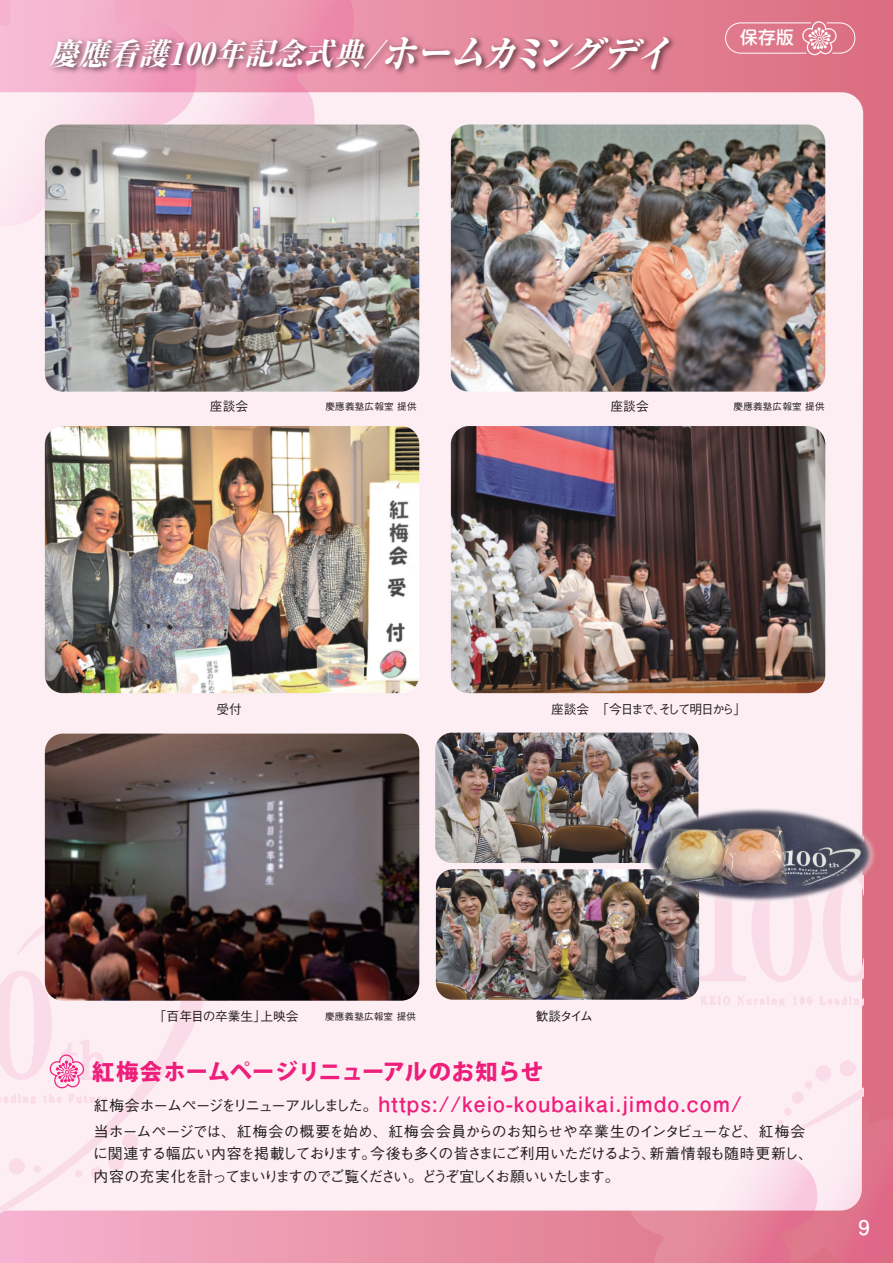
<style>
.page{position:relative;width:893px;height:1263px;background:#fff}
.page>*{position:absolute;margin:0;border:0;box-sizing:border-box;transform-origin:0 0}
.t1{font:italic 800 30.75px "Ryumin Pro";color:#fff;scale:.95 1}
.t2{font:800 22.35px "Koz Go Pr 6 N";letter-spacing:.01em;color:#ee1e7b}
.t3{font:700 21.3px "Futo Go B101 Pro";letter-spacing:.05em;color:#ee1e7b}
.t4{font:700 20.25px "Futo Go B101 Pro";color:#fff}
.t5{font:500 17.7px "Shin M Go Pro";color:#fff}
.t6{font:500 14.85px/22.4px "Gothic BBB Pro";letter-spacing:-.065em;color:#231f20}
.t7{font:500 12.75px "Gothic BBB Pro";letter-spacing:-.16em;color:#231f20}
.t8{font:500 12.75px "Gothic BBB Pro";letter-spacing:-.05em;color:#231f20}
.t9{font:500 12.75px "Gothic BBB Pro";color:#231f20}
.t10{font:500 9.6px "Gothic BBB Pro";letter-spacing:.02em;color:#231f20}
.s1{font-size:38.25px}
.s2{font-family:"Gothic BBB Pro";font-weight:500;font-size:14.85px;color:#231f20}
</style>
<div class="page">
<div style="left:0;top:0;width:893px;height:1263px;background:linear-gradient(to right,#f6b3ce,#db6d7d)"></div>
<div style="left:0;top:92px;width:863px;height:1118px;background:#fdeef4"></div>
<svg style="left:725px;top:21px;width:131px;height:34px;background:#e28696"></svg>
<svg style="left:196px;top:0;width:158px;height:124px;background:#f4b9cd"></svg>
<svg style="left:0;top:0;width:196px;height:235px;background:#f8cdde"></svg>
<svg style="left:628px;top:1080px;width:265px;height:183px;background:#eeb1c1"></svg>
<img style="left:40px;top:29px;width:645px;height:59px">
<img style="left:0;top:900px;width:215px;height:349px">
<img style="left:45px;top:124px;width:374px;height:268px">
<img style="left:451px;top:124px;width:374px;height:268px">
<img style="left:45px;top:426px;width:374px;height:267px">
<img style="left:451px;top:426px;width:374px;height:267px">
<img style="left:45px;top:734px;width:374px;height:267px">
<img style="left:696px;top:908px;width:167px;height:244px">
<img style="left:436px;top:869px;width:263px;height:131px">
<img style="left:435px;top:732px;width:263px;height:131px">
<img style="left:640px;top:800px;width:245px;height:108px">
<svg style="left:50px;top:1054px;width:34px;height:34px"></svg>
<h1 class="t1" style="left:49px;top:29px;width:671px">慶應看護100年記念式典<span class="s1">/ホームカミングデイ</span></h1>
<p class="t5" style="left:740px;top:23px;width:55px">保存版</p>
<p class="t8" style="left:210px;top:395px;width:40px">座談会</p>
<p class="t8" style="left:610px;top:395px;width:40px">座談会</p>
<p class="t10" style="left:326px;top:399px;width:93px">慶應義塾広報室 提供</p>
<p class="t10" style="left:734px;top:399px;width:93px">慶應義塾広報室 提供</p>
<p class="t8" style="left:216px;top:698px;width:27px">受付</p>
<p class="t7" style="left:551px;top:698px;width:196px">座談会　「今日まで、そして明日から」</p>
<p class="t9" style="left:154px;top:1006px;width:147px">「百年目の卒業生」上映会</p>
<p class="t10" style="left:325px;top:1009px;width:93px">慶應義塾広報室 提供</p>
<p class="t8" style="left:536px;top:1006px;width:59px">歓談タイム</p>
<h2 class="t2" style="left:92px;top:1059px;width:452px">紅梅会ホームページリニューアルのお知らせ</h2>
<h3 class="t3" style="left:94px;top:1087px;width:649px"><span class="s2">紅梅会ホームページをリニューアルしました。</span>https://keio-koubaikai.jimdo.com/</h3>
<p class="t6" style="left:93px;top:1118px;width:721px">当ホームページでは、紅梅会の概要を始め、紅梅会会員からのお知らせや卒業生のインタビューなど、紅梅会に関連する幅広い内容を掲載しております。今後も多くの皆さまにご利用いただけるよう、新着情報も随時更新し、内容の充実化を計ってまいりますのでご覧ください。どうぞ宜しくお願いいたします。</p>
<h3 class="t4" style="left:858px;top:1211px;width:13px">9</h3>
</div>
